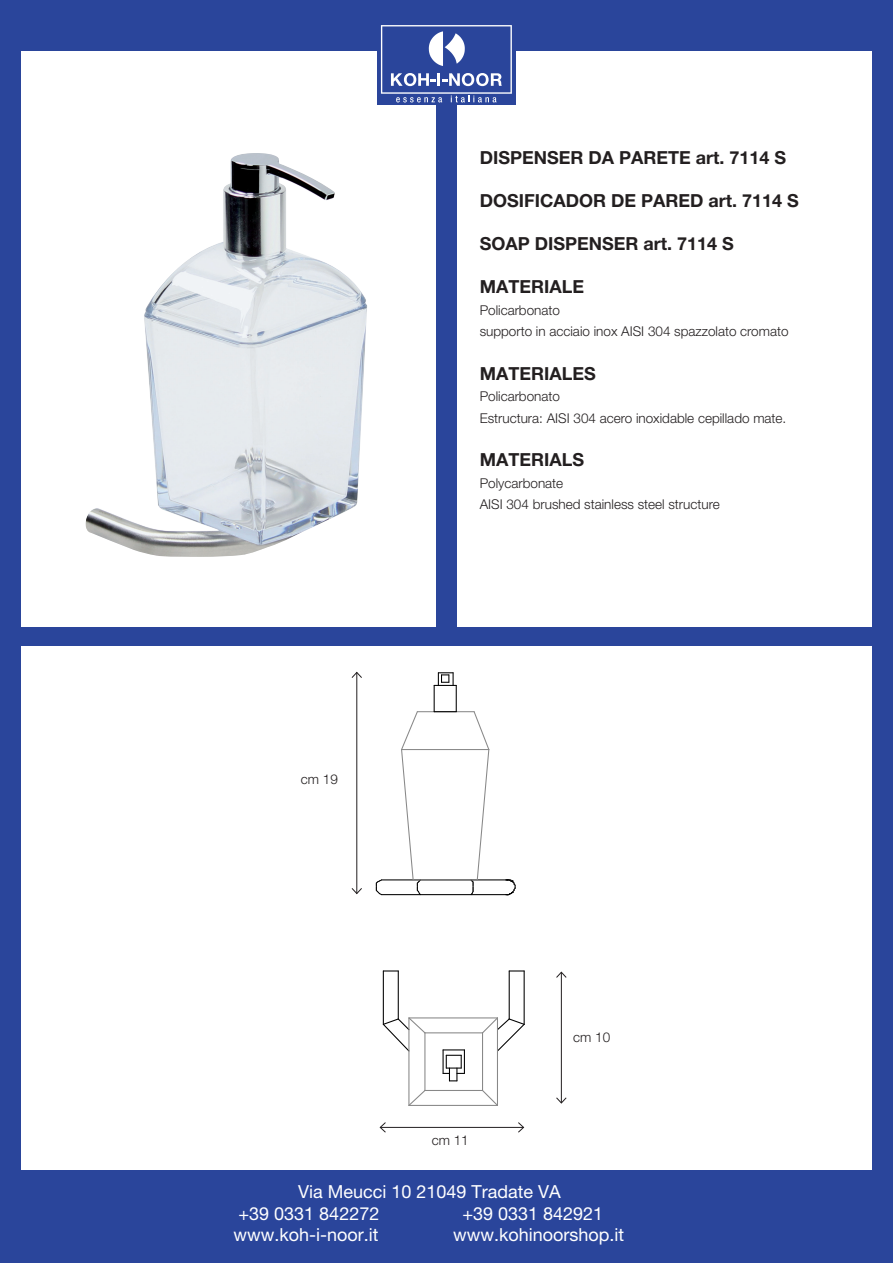
<style>
.page{position:relative;width:893px;height:1263px;background:#2a459b}
.page>*{position:absolute;margin:0;border:0;box-sizing:border-box;transform-origin:0 0}
.t1{font:700 18px "Helvetica Neue LT Pro";color:#231f20}
.t2{font:18px/21.6px "Helvetica Neue LT Pro";color:#fff}
.t3{font:300 13.5px "Helvetica Neue LT Pro";color:#231f20}
</style>
<div class="page">
<div style="left:21px;top:646px;width:851px;height:523px;background:#fff"></div>
<div style="left:457px;top:51px;width:415px;height:575px;background:#fff"></div>
<div style="left:21px;top:51px;width:415px;height:575px;background:#fff"></div>
<hr style="left:380px;top:1127px;width:144px;height:1px;background:#231f20">
<svg style="left:379px;top:1122px;width:7px;height:11px"></svg>
<svg style="left:517px;top:1122px;width:8px;height:11px"></svg>
<hr style="left:356px;top:672px;width:1px;height:221px;background:#231f20">
<svg style="left:351px;top:887px;width:11px;height:8px"></svg>
<svg style="left:351px;top:671px;width:11px;height:8px"></svg>
<hr style="left:561px;top:972px;width:1px;height:131px;background:#231f20">
<svg style="left:556px;top:1097px;width:11px;height:7px"></svg>
<svg style="left:556px;top:971px;width:11px;height:7px"></svg>
<svg style="left:383px;top:970px;width:15px;height:1px"></svg>
<hr style="left:398px;top:971px;width:1px;height:48px;background:#000">
<hr style="left:383px;top:971px;width:1px;height:53px;background:#000">
<hr style="left:509px;top:971px;width:1px;height:48px;background:#000">
<hr style="left:524px;top:971px;width:1px;height:53px;background:#000">
<svg style="left:509px;top:970px;width:15px;height:1px"></svg>
<hr style="left:408px;top:1018px;width:1px;height:87px;background:#888">
<hr style="left:409px;top:1105px;width:88px;height:1px;background:#888">
<hr style="left:497px;top:1018px;width:1px;height:87px;background:#888">
<hr style="left:409px;top:1017px;width:88px;height:1px;background:#888">
<hr style="left:424px;top:1033px;width:1px;height:57px;background:#888">
<hr style="left:425px;top:1090px;width:58px;height:1px;background:#888">
<hr style="left:482px;top:1033px;width:1px;height:57px;background:#888">
<hr style="left:425px;top:1032px;width:58px;height:1px;background:#888">
<svg style="left:481px;top:1016px;width:44px;height:35px"></svg>
<svg style="left:382px;top:1016px;width:44px;height:36px"></svg>
<svg style="left:481px;top:1090px;width:17px;height:16px"></svg>
<svg style="left:408px;top:1089px;width:18px;height:17px"></svg>
<svg style="left:443px;top:1049px;width:22px;height:32px"></svg>
<hr style="left:382px;top:879px;width:127px;height:1px;background:#000">
<hr style="left:382px;top:894px;width:127px;height:1px;background:#000">
<svg style="left:375px;top:879px;width:8px;height:17px"></svg>
<svg style="left:506px;top:879px;width:10px;height:17px"></svg>
<hr style="left:402px;top:749px;width:87px;height:1px;background:#888">
<hr style="left:417px;top:711px;width:57px;height:1px;background:#888">
<svg style="left:469px;top:711px;width:21px;height:185px"></svg>
<svg style="left:400px;top:711px;width:22px;height:185px"></svg>
<hr style="left:413px;top:879px;width:64px;height:1px;background:#888">
<svg style="left:434px;top:672px;width:23px;height:40px"></svg>
<img style="left:85px;top:153px;width:282px;height:404px">
<div style="left:377px;top:21px;width:139px;height:84px;background:#2a459b"></div>
<svg style="left:381px;top:25px;width:131px;height:77px"></svg>
<p class="t1" style="left:480px;top:146px;width:308px">DISPENSER DA PARETE art. 7114 S</p>
<p class="t1" style="left:480px;top:189px;width:321px">DOSIFICADOR DE PARED art. 7114 S</p>
<p class="t1" style="left:480px;top:232px;width:256px">SOAP DISPENSER art. 7114 S</p>
<p class="t1" style="left:480px;top:276px;width:106px">MATERIALE</p>
<p class="t3" style="left:480px;top:302px;width:82px">Policarbonato</p>
<p class="t3" style="left:480px;top:323px;width:310px">supporto in acciaio inox AISI 304 spazzolato cromato</p>
<p class="t1" style="left:480px;top:362px;width:117px">MATERIALES</p>
<p class="t3" style="left:480px;top:388px;width:82px">Policarbonato</p>
<p class="t3" style="left:480px;top:410px;width:308px">Estructura: AISI 304 acero inoxidable cepillado mate.</p>
<p class="t1" style="left:480px;top:448px;width:106px">MATERIALS</p>
<p class="t3" style="left:480px;top:475px;width:85px">Polycarbonate</p>
<p class="t3" style="left:480px;top:496px;width:242px">AISI 304 brushed stainless steel structure</p>
<p class="t3" style="left:301px;top:771px;width:39px">cm 19</p>
<p class="t3" style="left:432px;top:1132px;width:39px">cm 11</p>
<p class="t3" style="left:573px;top:1029px;width:39px">cm 10</p>
<h1 class="t2" style="left:238px;top:1180px;width:324px;text-indent:60px">Via Meucci 10 21049 Tradate VA +39 0331 842272</h1>
<h1 class="t2" style="left:462px;top:1202px;width:142px">+39 0331 842921</h1>
<h1 class="t2" style="left:233px;top:1224px;width:146px">www.koh-i-noor.it</h1>
<h1 class="t2" style="left:453px;top:1224px;width:172px">www.kohinoorshop.it</h1>
</div>
